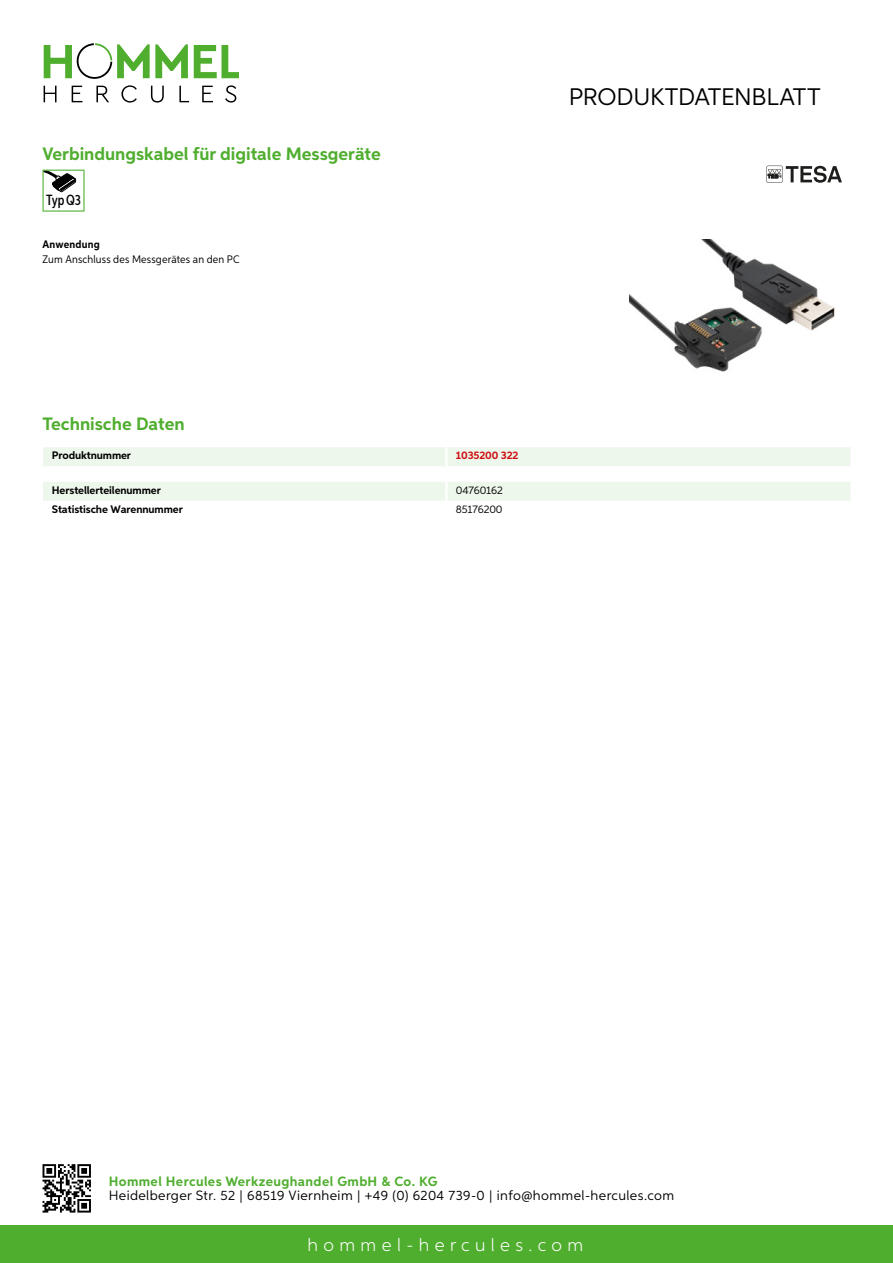
<style>
.page{position:relative;width:893px;height:1263px;background:#fff}
.page>*{position:absolute;margin:0;border:0;box-sizing:border-box;transform-origin:0 0}
.t1{font:24px "Aspira";letter-spacing:-.01em;color:#000}
.t2{font:700 18px "Aspira";color:#50ae2f}
.t3{font:300 18px "Aspira";letter-spacing:.3em;color:#fff}
.t4{font:500 14.85px "Aspira XX Nar";letter-spacing:-.005em;color:#000}
.t5{font:13.5px "Aspira";letter-spacing:.03em;color:#000}
.t6{font:700 13.5px "Aspira";letter-spacing:.03em;color:#50ae2f}
.t7{font:700 10.95px "Aspira";letter-spacing:-.01em;color:#000}
.t8{font:10.95px "Aspira Nar";letter-spacing:.015em;color:#000}
.t9{font:10.95px "Aspira";letter-spacing:-.01em;color:#000}
.t10{font:700 10.95px "Aspira";letter-spacing:-.01em;color:#cd1013}
.t11{font:700 10.95px "Aspira Nar";letter-spacing:.02em;color:#000}
</style>
<div class="page">
<div style="left:0;top:1226px;width:893px;height:37px;background:#50ae2f"></div>
<svg style="left:43px;top:1164px;width:48px;height:48px"></svg>
<svg style="left:194px;top:45px;width:45px;height:33px"></svg>
<svg style="left:44px;top:43px;width:144px;height:36px"></svg>
<svg style="left:44px;top:86px;width:13px;height:16px"></svg>
<svg style="left:72px;top:86px;width:10px;height:16px"></svg>
<svg style="left:96px;top:86px;width:13px;height:16px"></svg>
<svg style="left:121px;top:85px;width:16px;height:18px"></svg>
<svg style="left:151px;top:86px;width:13px;height:17px"></svg>
<svg style="left:179px;top:86px;width:10px;height:16px"></svg>
<svg style="left:202px;top:86px;width:11px;height:16px"></svg>
<svg style="left:225px;top:85px;width:11px;height:18px"></svg>
<div style="left:43px;top:447px;width:807px;height:19px;background:#eef7eb"></div>
<hr style="left:445px;top:447px;width:3px;height:19px;background:#fff">
<div style="left:43px;top:482px;width:807px;height:19px;background:#eef7eb"></div>
<svg style="left:43px;top:170px;width:42px;height:42px"></svg>
<img style="left:629px;top:239px;width:206px;height:133px">
<svg style="left:766px;top:166px;width:76px;height:17px"></svg>
<h2 class="t2" style="left:43px;top:142px;width:340px">Verbindungskabel für digitale Messgeräte</h2>
<p class="t4" style="left:46px;top:191px;width:36px">TypQ3</p>
<p class="t11" style="left:43px;top:237px;width:59px">Anwendung</p>
<p class="t8" style="left:43px;top:252px;width:199px">Zum Anschluss des Messgerätes an den PC</p>
<h1 class="t1" style="left:569px;top:82px;width:253px">Produktdatenblatt</h1>
<h2 class="t2" style="left:43px;top:413px;width:144px">Technische Daten</h2>
<p class="t7" style="left:52px;top:449px;width:81px">Produktnummer</p>
<p class="t10" style="left:456px;top:449px;width:64px">1035200 322</p>
<p class="t7" style="left:52px;top:483px;width:111px">Herstellerteilenummer</p>
<p class="t9" style="left:456px;top:483px;width:48px">04760162</p>
<p class="t7" style="left:52px;top:502px;width:132px">Statistische Warennummer</p>
<p class="t9" style="left:456px;top:502px;width:48px">85176200</p>
<p class="t6" style="left:109px;top:1172px;width:330px">Hommel Hercules Werkzeughandel GmbH &amp; Co. KG</p>
<p class="t5" style="left:109px;top:1187px;width:567px">Heidelberger Str. 52 | 68519 Viernheim | +49 (0) 6204 739-0 | info@hommel-hercules.com</p>
<h2 class="t3" style="left:307px;top:1234px;width:277px">hommel-hercules.com</h2>
</div>
